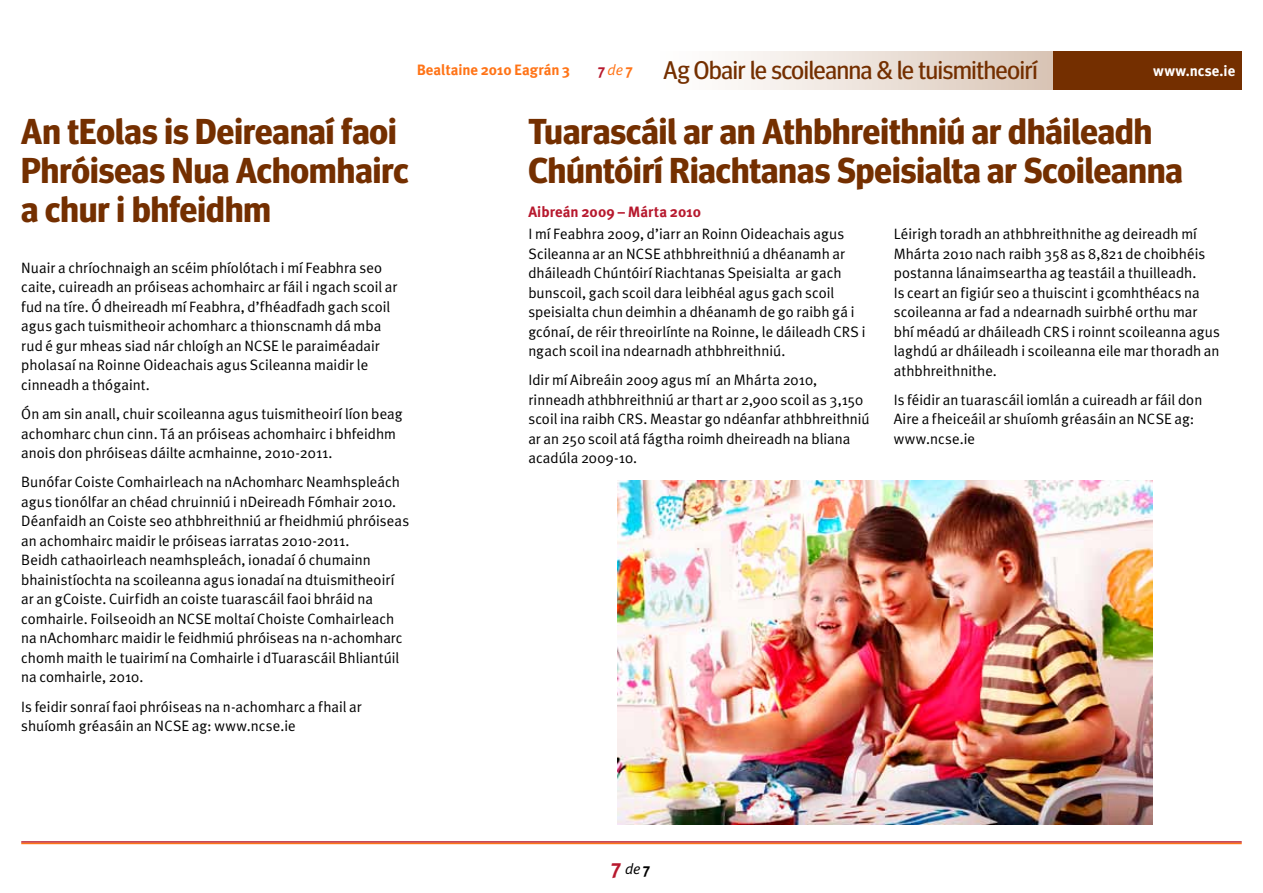
<style>
.page{position:relative;width:1263px;height:893px;background:#fff}
.page>*{position:absolute;margin:0;border:0;box-sizing:border-box;transform-origin:0 0}
.Heading_2{font:700 36px/39px "Meta Headline";letter-spacing:.005em;color:#742f00}
.t1{font:25.5px "Meta Headline";letter-spacing:-.01em;color:#742f00}
.t2{font:15px/19.5px "Meta Plus Normal";color:#000}
.Heading_3_Shoulder{font:700 15px "Meta Plus";letter-spacing:.005em;color:#b7192e}
.t3{font:700 15px "Meta Plus";color:#ff7417}
.t4{font:700 15px "Meta Plus";letter-spacing:.015em;color:#fff}
.t5{font:italic 15px "Meta Plus Normal";color:#ff7417}
.t6{font:italic 15px "Meta Plus Normal";color:#000}
.s1{font-family:"Meta Plus";font-weight:700;font-style:normal;color:#b7192e}
.s2{font-family:"Meta Plus";font-weight:700;font-style:normal}
.s3{font-family:"Meta Plus";font-weight:700;font-style:normal;font-size:21px;color:#b7192e}
</style>
<div class="page">
<hr style="left:21px;top:841px;width:1221px;height:2px;background:#b7192e">
<hr style="left:21px;top:843px;width:1221px;height:1px;background:#ff7417">
<div style="left:1052px;top:51px;width:190px;height:38px;background:#742f00"></div>
<div style="left:640px;top:51px;width:412px;height:38px;background:linear-gradient(to right,#fff,#dac6b7)"></div>
<img style="left:617px;top:481px;width:535px;height:343px">
<p class="t3" style="left:417px;top:61px;width:155px">Bealtaine 2010 Eagrán 3</p>
<p class="t5" style="left:598px;top:61px;width:36px"><span class="s1">7</span>de <span class="s2">7</span></p>
<p class="t1" style="left:663px;top:55px;width:376px">Ag Obair le scoileanna &amp; le tuismitheoirí</p>
<p class="t4" style="left:1153px;top:62px;width:84px">www.ncse.ie</p>
<h2 class="Heading_2" style="left:21px;top:111px;width:389px">An tEolas is Deireanaí faoi<br>Phróiseas Nua Achomhairc a chur i bhfeidhm</h2>
<p class="t2" style="left:21px;top:258px;width:378px">Nuair a chríochnaigh an scéim phíolótach i mí Feabhra seo caite, cuireadh an próiseas achomhairc ar fáil i ngach scoil ar fud na tíre. Ó dheireadh mí Feabhra, d’fhéadfadh gach scoil agus gach tuismitheoir achomharc a thionscnamh dá mba rud é gur mheas siad nár chloígh an NCSE le paraiméadair pholasaí na Roinne Oideachais agus Scileanna maidir le cinneadh a thógaint.</p>
<p class="t2" style="left:21px;top:404px;width:383px">Ón am sin anall, chuir scoileanna agus tuismitheoirí líon beag achomharc chun cinn. Tá an próiseas achomhairc i bhfeidhm anois don phróiseas dáilte acmhainne, 2010-2011.</p>
<p class="t2" style="left:21px;top:472px;width:389px">Bunófar Coiste Comhairleach na nAchomharc Neamhspleách agus tionólfar an chéad chruinniú i nDeireadh Fómhair 2010.<br>Déanfaidh an Coiste seo athbhreithniú ar fheidhmiú phróiseas an achomhairc maidir le próiseas iarratas 2010-2011.<br>Beidh cathaoirleach neamhspleách, ionadaí ó chumainn bhainistíochta na scoileanna agus ionadaí na dtuismitheoirí ar an gCoiste. Cuirfidh an coiste tuarascáil faoi bhráid na comhairle. Foilseoidh an NCSE moltaí Choiste Comhairleach na nAchomharc maidir le feidhmiú phróiseas na n-achomharc chomh maith le tuairimí na Comhairle i dTuarascáil Bhliantúil na comhairle, 2010.</p>
<p class="t2" style="left:21px;top:697px;width:342px">Is feidir sonraí faoi phróiseas na n-achomharc a fhail ar shuíomh gréasáin an NCSE ag: www.ncse.ie</p>
<h2 class="Heading_2" style="left:528px;top:111px;width:656px">Tuarascáil ar an Athbhreithniú ar dháileadh<br>Chúntóirí Riachtanas Speisialta ar Scoileanna</h2>
<h4 class="Heading_3_Shoulder" style="left:528px;top:203px;width:174px">Aibreán 2009 – Márta 2010</h4>
<p class="t2" style="left:528px;top:224px;width:339px">I mí Feabhra 2009, d’iarr an Roinn Oideachais agus Scileanna ar an NCSE athbhreithniú a dhéanamh ar dháileadh Chúntóirí Riachtanas Speisialta ar gach bunscoil, gach scoil dara leibhéal agus gach scoil speisialta chun deimhin a dhéanamh de go raibh gá i gcónaí, de réir threoirlínte na Roinne, le dáileadh CRS i ngach scoil ina ndearnadh athbhreithniú.</p>
<p class="t2" style="left:528px;top:370px;width:343px">Idir mí Aibreáin 2009 agus mí an Mhárta 2010, rinneadh athbhreithniú ar thart ar 2,900 scoil as 3,150 scoil ina raibh CRS. Meastar go ndéanfar athbhreithniú ar an 250 scoil atá fágtha roimh dheireadh na bliana acadúla 2009-10.</p>
<p class="t2" style="left:894px;top:224px;width:328px">Léirigh toradh an athbhreithnithe ag deireadh mí Mhárta 2010 nach raibh 358 as 8,821 de choibhéis postanna lánaimseartha ag teastáil a thuilleadh.<br>Is ceart an figiúr seo a thuiscint i gcomhthéacs na scoileanna ar fad a ndearnadh suirbhé orthu mar bhí méadú ar dháileadh CRS i roinnt scoileanna agus laghdú ar dháileadh i scoileanna eile mar thoradh an athbhreithnithe.</p>
<p class="t2" style="left:894px;top:390px;width:310px">Is féidir an tuarascáil iomlán a cuireadh ar fáil don<br>Aire a fheiceáil ar shuíomh gréasáin an NCSE ag: www.ncse.ie</p>
<p class="t6" style="left:612px;top:860px;width:40px"><span class="s3">7</span> de <span class="s2">7</span></p>
</div>
